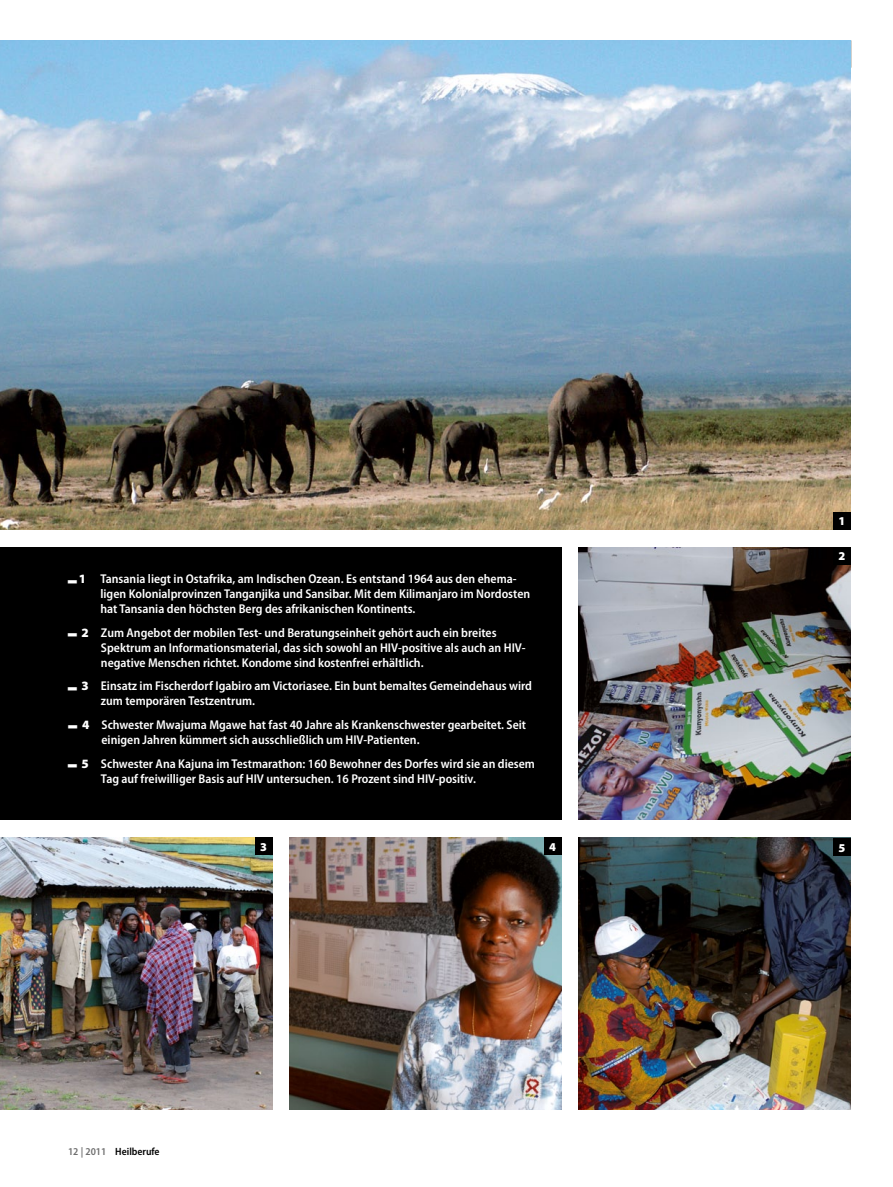
<style>
.page{position:relative;width:893px;height:1187px;background:#fff}
.page>*{position:absolute;margin:0;border:0;box-sizing:border-box;transform-origin:0 0}
._101_BU{font:600 semi-condensed 12.75px/15px "Myriad Pro";color:#fff}
.t1{font:900 12px "Myriad Pro";color:#fff}
.t2{font:600 semi-condensed 10.5px "Myriad Pro";color:#000}
.s1{font-family:"Arial Unicode MS";font-weight:400;font-stretch:normal;font-size:18.75px}
.s2{font-weight:900;font-stretch:normal}
.s3{color:#6e6e6e}
</style>
<div class="page">
<svg style="left:850px;top:40px;width:1px;height:28px"></svg>
<img style="left:578px;top:547px;width:272px;height:272px">
<img style="left:578px;top:837px;width:272px;height:272px">
<img style="left:0;top:40px;width:850px;height:489px">
<img style="left:289px;top:837px;width:272px;height:272px">
<div style="left:544px;top:837px;width:17px;height:17px;background:#000"></div>
<div style="left:0;top:547px;width:561px;height:272px;background:#000"></div>
<img style="left:0;top:837px;width:272px;height:272px">
<div style="left:255px;top:837px;width:17px;height:17px;background:#000"></div>
<div style="left:833px;top:512px;width:17px;height:17px;background:#000"></div>
<div style="left:833px;top:547px;width:17px;height:17px;background:#000"></div>
<div style="left:833px;top:838px;width:17px;height:17px;background:#000"></div>
<p class="_101_BU" style="left:100px;top:572px;width:431px;text-indent:-32px"><span class="s1">━</span> <span class="s2">1</span> Tansania liegt in Ostafrika, am Indischen Ozean. Es entstand 1964 aus den ehema&shy;ligen Kolonialprovinzen Tanganjika und Sansibar. Mit dem Kilimanjaro im Nordosten hat Tansania den höchsten Berg des afrikanischen Kontinents.</p>
<p class="_101_BU" style="left:101px;top:625px;width:426px;text-indent:-33px"><span class="s1">━</span> <span class="s2">2</span> Zum Angebot der mobilen Test- und Beratungseinheit gehört auch ein breites<br>Spektrum an Informationsmaterial, das sich sowohl an HIV-positive als auch an HIV&shy;negative Menschen richtet. Kondome sind kostenfrei erhältlich.</p>
<p class="_101_BU" style="left:101px;top:679px;width:433px;text-indent:-33px"><span class="s1">━</span> <span class="s2">3</span> Einsatz im Fischerdorf Igabiro am Victoriasee. Ein bunt bemaltes Gemeindehaus wird zum temporären Testzentrum.</p>
<p class="_101_BU" style="left:102px;top:717px;width:426px;text-indent:-33px"><span class="s1">━</span> <span class="s2">4</span> Schwester Mwajuma Mgawe hat fast 40 Jahre als Krankenschwester gearbeitet. Seit einigen Jahren kümmert sich ausschließlich um HIV-Patienten.</p>
<p class="_101_BU" style="left:101px;top:756px;width:435px;text-indent:-33px"><span class="s1">━</span> <span class="s2">5</span> Schwester Ana Kajuna im Testmarathon: 160 Bewohner des Dorfes wird sie an diesem<br>Tag auf freiwilliger Basis auf HIV untersuchen. 16 Prozent sind HIV-positiv.</p>
<p class="t1" style="left:260px;top:839px;width:8px">3</p>
<p class="t1" style="left:549px;top:839px;width:8px">4</p>
<p class="t2" style="left:68px;top:1145px;width:93px"><span class="s3">12 | 2011</span> Heilberufe</p>
<p class="t1" style="left:838px;top:514px;width:8px">1</p>
<p class="t1" style="left:838px;top:549px;width:8px">2</p>
<p class="t1" style="left:838px;top:840px;width:8px">5</p>
</div>
